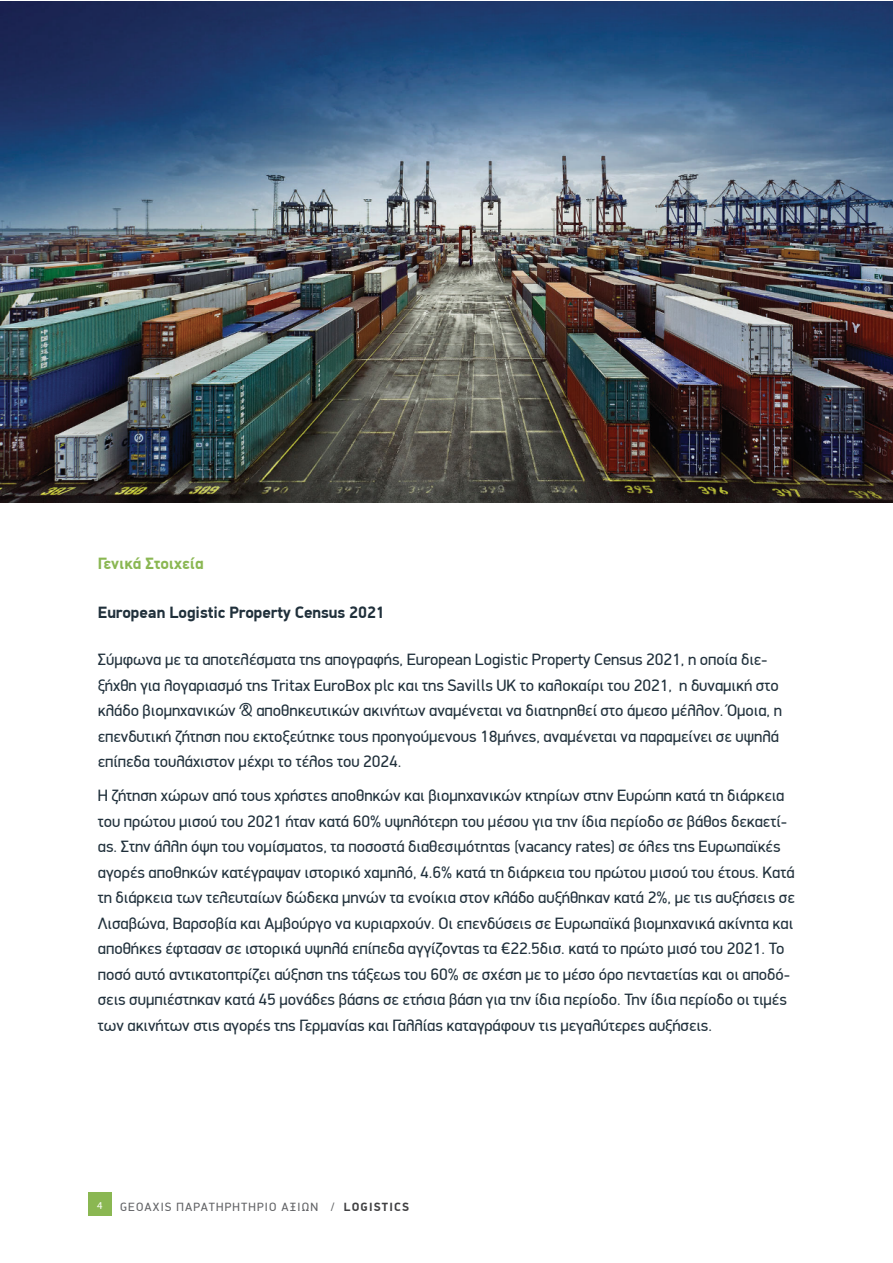
<style>
.page{position:relative;width:893px;height:1263px;background:#fff}
.page>*{position:absolute;margin:0;border:0;box-sizing:border-box;transform-origin:0 0}
.t1{font:16.5px/25.5px "PF Din Display";color:#20303b}
.t2{font:700 16.5px "PF Din Display";color:#20303b}
.t3{font:700 16.5px "PF Din Display";color:#8ab752}
.t4{font:12px "PF Din Display";letter-spacing:.1em;color:#626366}
.t5{font:10.5px "Myriad Pro";color:#fff}
.s1{font-weight:700;color:#404042}
</style>
<div class="page">
<div style="left:88px;top:1193px;width:23px;height:23px;background:#8ab752"></div>
<img style="left:0;top:1px;width:893px;height:502px">
<p class="t3" style="left:98px;top:553px;width:107px">Γενικά Στοιχεία</p>
<p class="t2" style="left:98px;top:603px;width:289px">European Logistic Property Census 2021</p>
<p class="t1" style="left:98px;top:647px;width:686px">Σύμφωνα με τα αποτελέσματα της απογραφής, European Logistic Property Census 2021, η οποία διε&shy;ξήχθη για λογαριασμό της Tritax EuroBox plc και της Savills UK το καλοκαίρι του 2021, η δυναμική στο κλάδο βιομηχανικών &amp; αποθηκευτικών ακινήτων αναμένεται να διατηρηθεί στο άμεσο μέλλον. Όμοια, η επενδυτική ζήτηση που εκτοξεύτηκε τους προηγούμενους 18μήνες, αναμένεται να παραμείνει σε υψηλά επίπεδα τουλάχιστον μέχρι το τέλος του 2024.</p>
<p class="t1" style="left:98px;top:783px;width:698px">Η ζήτηση χώρων από τους χρήστες αποθηκών και βιομηχανικών κτηρίων στην Ευρώπη κατά τη διάρκεια του πρώτου μισού του 2021 ήταν κατά 60% υψηλότερη του μέσου για την ίδια περίοδο σε βάθος δεκαετί&shy;ας. Στην άλλη όψη του νομίσματος, τα ποσοστά διαθεσιμότητας (vacancy rates) σε όλες της Ευρωπαϊκές αγορές αποθηκών κατέγραψαν ιστορικό χαμηλό, 4.6% κατά τη διάρκεια του πρώτου μισού του έτους. Κατά τη διάρκεια των τελευταίων δώδεκα μηνών τα ενοίκια στον κλάδο αυξήθηκαν κατά 2%, με τις αυξήσεις σε Λισαβώνα, Βαρσοβία και Αμβούργο να κυριαρχούν. Οι επενδύσεις σε Ευρωπαϊκά βιομηχανικά ακίνητα και αποθήκες έφτασαν σε ιστορικά υψηλά επίπεδα αγγίζοντας τα €22.5δισ. κατά το πρώτο μισό του 2021. Το ποσό αυτό αντικατοπτρίζει αύξηση της τάξεως του 60% σε σχέση με το μέσο όρο πενταετίας και οι αποδό&shy;σεις συμπιέστηκαν κατά 45 μονάδες βάσης σε ετήσια βάση για την ίδια περίοδο. Την ίδια περίοδο οι τιμές των ακινήτων στις αγορές της Γερμανίας και Γαλλίας καταγράφουν τις μεγαλύτερες αυξήσεις.</p>
<p class="t5" style="left:97px;top:1199px;width:7px">4</p>
<p class="t4" style="left:120px;top:1199px;width:291px">GEOAXIS ΠΑΡΑΤΗΡΗΤΗΡΙΟ ΑΞΙΩΝ / <span class="s1">LOGISTICS</span></p>
</div>
